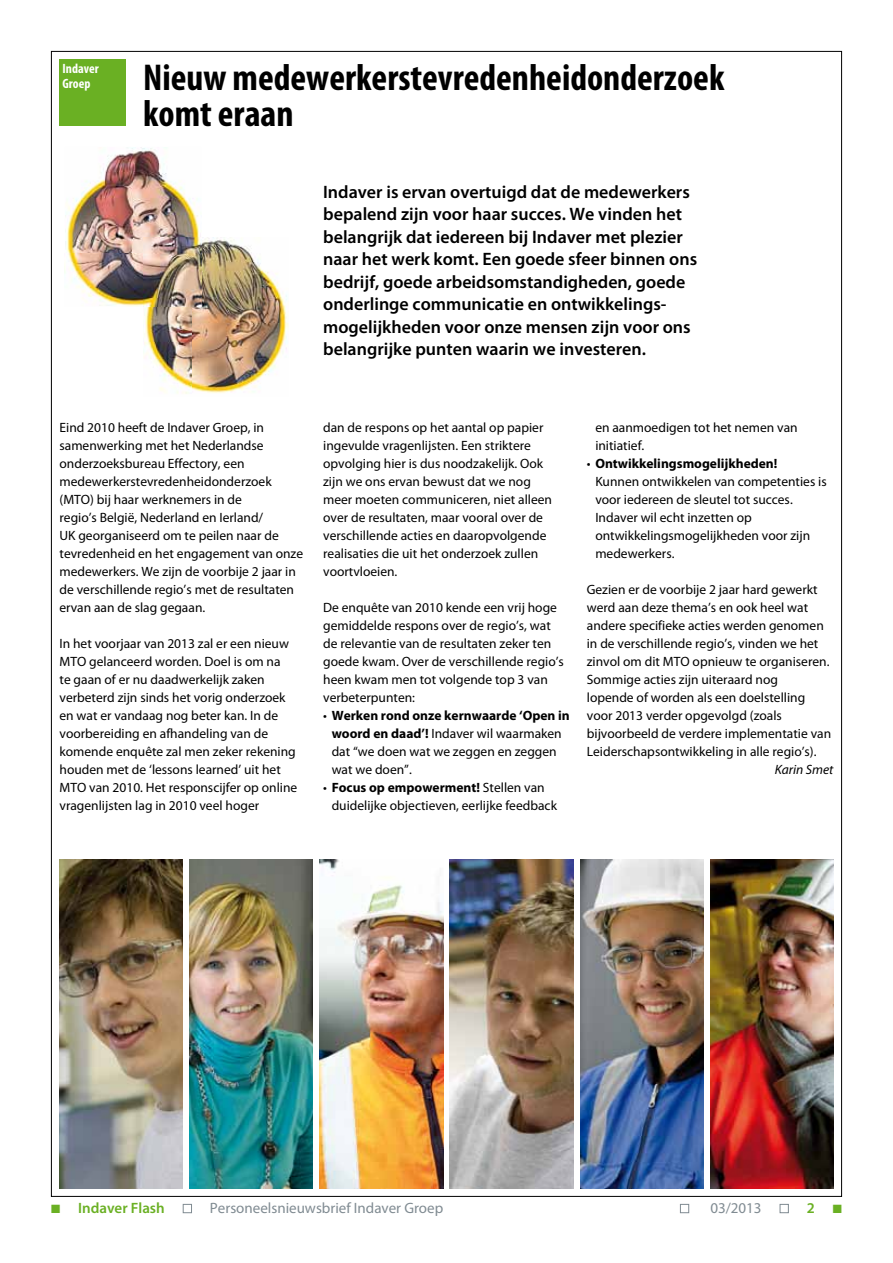
<style>
.page{position:relative;width:893px;height:1263px;background:#fff}
.page>*{position:absolute;margin:0;border:0;box-sizing:border-box;transform-origin:0 0}
.t1{font:700 condensed 37.5px/36px "Myriad Pro";color:#000}
.t2{font:600 18px/22.5px "Myriad Pro";color:#000}
.t3{font:15px "Myriad Pro";color:#808b92}
.t4{font:600 15px "Myriad Pro";color:#6ab023}
.t5{font:13.5px/18px "Myriad Pro";color:#000}
.t6{font:700 condensed 13.5px/15px "Myriad";color:#fff}
.t7{font:italic 13.5px "Myriad Pro";color:#000}
.s1{font-weight:700}
</style>
<div class="page">
<div style="left:60px;top:60px;width:66px;height:66px;background:#6ab023"></div>
<div style="left:183px;top:1204px;width:9px;height:9px;border:1px solid #808b92"></div>
<div style="left:680px;top:1204px;width:9px;height:9px;border:1px solid #808b92"></div>
<div style="left:780px;top:1204px;width:8px;height:9px;border:1px solid #808b92"></div>
<img style="left:60px;top:859px;width:123px;height:329px">
<img style="left:190px;top:859px;width:123px;height:329px">
<img style="left:450px;top:859px;width:123px;height:329px">
<img style="left:710px;top:859px;width:123px;height:329px">
<img style="left:580px;top:859px;width:123px;height:329px">
<img style="left:320px;top:859px;width:123px;height:329px">
<img style="left:65px;top:147px;width:136px;height:106px">
<img style="left:68px;top:253px;width:75px;height:54px">
<img style="left:192px;top:237px;width:97px;height:156px">
<img style="left:144px;top:307px;width:48px;height:87px">
<img style="left:143px;top:237px;width:59px;height:70px">
<p class="t6" style="left:63px;top:61px;width:38px">Indaver<br>Groep</p>
<h1 class="t1" style="left:143px;top:59px;width:583px">Nieuw medewerkerstevredenheidonderzoek komt eraan</h1>
<p class="t2" style="left:323px;top:180px;width:376px">Indaver is ervan overtuigd dat de medewerkers bepalend zijn voor haar succes. We vinden het belangrijk dat iedereen bij Indaver met plezier naar het werk komt. Een goede sfeer binnen ons bedrijf, goede arbeidsomstandigheden, goede onderlinge communicatie en ontwikkelings&shy;mogelijkheden voor onze mensen zijn voor ons belangrijke punten waarin we investeren.</p>
<p class="t5" style="left:60px;top:418px;width:245px">Eind 2010 heeft de Indaver Groep, in samenwerking met het Nederlandse onderzoeksbureau Effectory, een medewerkerstevredenheidonderzoek (MTO) bij haar werknemers in de<br>regio’s België, Nederland en Ierland/<br>UK georganiseerd om te peilen naar de tevredenheid en het engagement van onze medewerkers. We zijn de voorbije 2 jaar in de verschillende regio’s met de resultaten ervan aan de slag gegaan.</p>
<p class="t5" style="left:60px;top:634px;width:239px">In het voorjaar van 2013 zal er een nieuw MTO gelanceerd worden. Doel is om na<br>te gaan of er nu daadwerkelijk zaken verbeterd zijn sinds het vorig onderzoek en wat er vandaag nog beter kan. In de voorbereiding en afhandeling van de komende enquête zal men zeker rekening houden met de ‘lessons learned’ uit het MTO van 2010. Het responscijfer op online vragenlijsten lag in 2010 veel hoger</p>
<p class="t5" style="left:323px;top:418px;width:230px">dan de respons op het aantal op papier ingevulde vragenlijsten. Een striktere opvolging hier is dus noodzakelijk. Ook zijn we ons ervan bewust dat we nog meer moeten communiceren, niet alleen over de resultaten, maar vooral over de verschillende acties en daaropvolgende realisaties die uit het onderzoek zullen voortvloeien.</p>
<p class="t5" style="left:323px;top:598px;width:242px">De enquête van 2010 kende een vrij hoge gemiddelde respons over de regio’s, wat de relevantie van de resultaten zeker ten goede kwam. Over de verschillende regio’s heen kwam men tot volgende top 3 van verbeterpunten:</p>
<p class="t5" style="left:332px;top:706px;width:240px;text-indent:-9px">• <span class="s1">Werken rond onze kernwaarde ‘Open in woord en daad’!</span> Indaver wil waarmaken dat “we doen wat we zeggen en zeggen wat we doen”.</p>
<p class="t5" style="left:332px;top:778px;width:227px;text-indent:-9px">• <span class="s1">Focus op empowerment!</span> Stellen van duidelijke objectieven, eerlijke feedback</p>
<p class="t5" style="left:595px;top:418px;width:204px">en aanmoedigen tot het nemen van initiatief.</p>
<p class="t5" style="left:595px;top:454px;width:233px;text-indent:-9px">• <span class="s1">Ontwikkelingsmogelijkheden!<br></span>Kunnen ontwikkelen van competenties is voor iedereen de sleutel tot succes.<br>Indaver wil echt inzetten op ontwikkelingsmogelijkheden voor zijn medewerkers.</p>
<p class="t5" style="left:587px;top:580px;width:246px">Gezien er de voorbije 2 jaar hard gewerkt werd aan deze thema’s en ook heel wat andere specifieke acties werden genomen in de verschillende regio’s, vinden we het zinvol om dit MTO opnieuw te organiseren.<br>Sommige acties zijn uiteraard nog<br>lopende of worden als een doelstelling voor 2013 verder opgevolgd (zoals bijvoorbeeld de verdere implementatie van Leiderschapsontwikkeling in alle regio’s).</p>
<p class="t7" style="left:775px;top:761px;width:60px">Karin Smet</p>
<p class="t4" style="left:51px;top:1198px;width:115px">■ Indaver Flash</p>
<p class="t3" style="left:210px;top:1198px;width:235px">Personeelsnieuwsbrief Indaver Groep</p>
<p class="t3" style="left:710px;top:1198px;width:53px">03/2013</p>
<p class="t4" style="left:807px;top:1198px;width:37px">2 ■</p>
</div>
